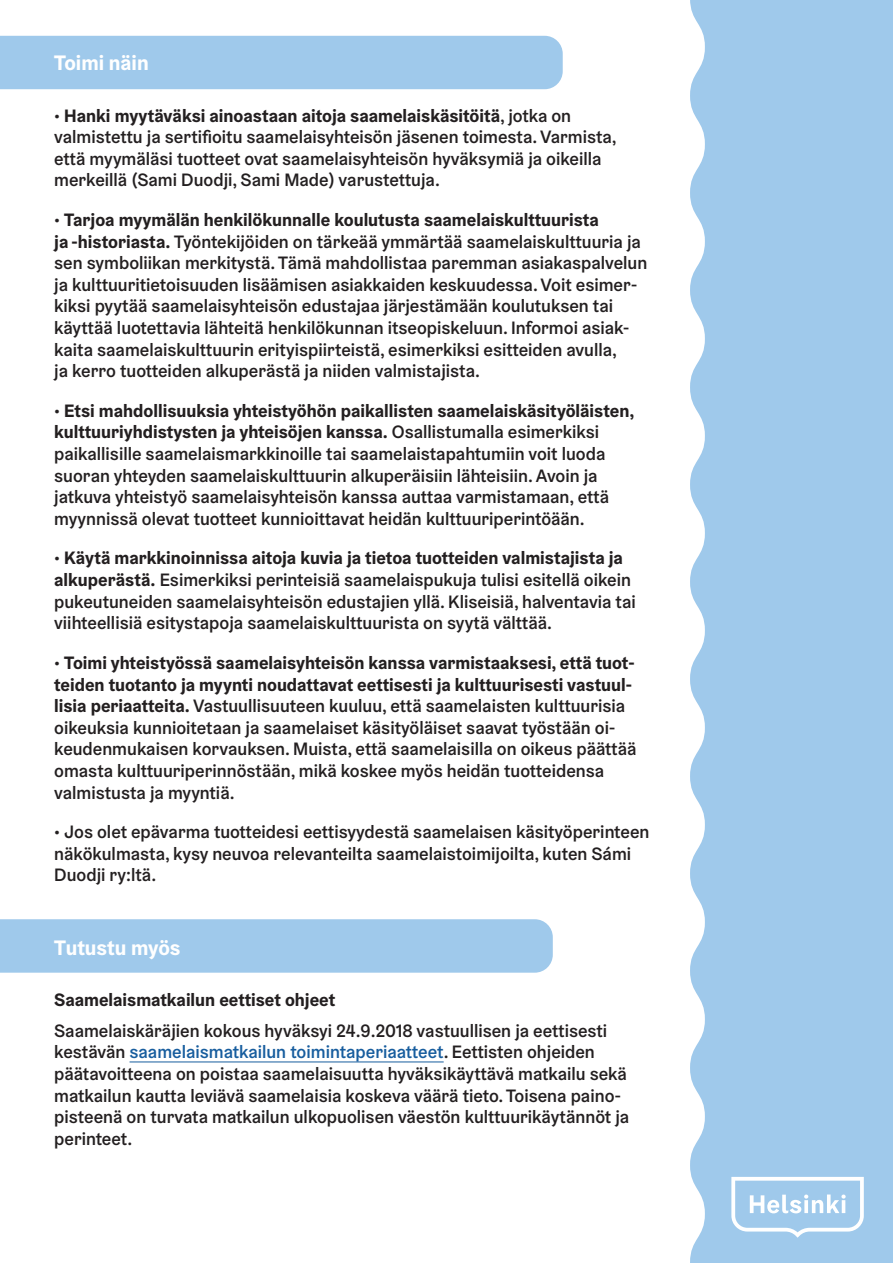
<style>
.page{position:relative;width:893px;height:1263px;background:#fff}
.page>*{position:absolute;margin:0;border:0;box-sizing:border-box;transform-origin:0 0}
.t1{font:700 21px "Helsinki Grotesk";color:#fff}
.t2{font:500 18px/21.6px "Helsinki Grotesk";color:#231f20}
.t3{font:700 18px/21.6px "Helsinki Grotesk";color:#231f20}
.t4{font:500 18px "Helsinki Grotesk";color:#175d9e}
.s1{font-weight:500}
.s2{font-weight:700}
.s3{color:#231f20}
</style>
<div class="page">
<div style="left:0;top:919px;width:553px;height:54px;background:#9fc9eb"></div>
<div style="left:0;top:36px;width:563px;height:53px;background:#9fc9eb"></div>
<svg style="left:690px;top:0;width:140px;height:1263px;fill:#9fc9eb"></svg>
<div style="left:830px;top:0;width:63px;height:1263px;background:#9fc9eb"></div>
<svg style="left:731px;top:1177px;width:133px;height:61px"></svg>
<hr style="left:130px;top:1061px;width:314px;height:1px;background:#175d9e">
<p class="t1" style="left:54px;top:49px;width:96px">Toimi näin</p>
<p class="t3" style="left:54px;top:104px;width:519px"><span class="s1">•</span> Hanki myytäväksi ainoastaan aitoja saamelaiskäsitöitä<span class="s1">, jotka on</span></p>
<p class="t2" style="left:54px;top:126px;width:564px">valmistettu ja sertifioitu saamelaisyhteisön jäsenen toimesta. Varmista, että myymäläsi tuotteet ovat saamelaisyhteisön hyväksymiä ja oikeilla</p>
<p class="t2" style="left:54px;top:169px;width:387px">merkeillä (Sami Duodji, Sami Made) varustettuja.</p>
<p class="t3" style="left:54px;top:209px;width:546px"><span class="s1">•</span> Tarjoa myymälän henkilökunnalle koulutusta saamelaiskulttuurista</p>
<p class="t2" style="left:54px;top:230px;width:595px"><span class="s2">ja -historiasta.</span> Työntekijöiden on tärkeää ymmärtää saamelaiskulttuuria ja sen symboliikan merkitystä. Tämä mahdollistaa paremman asiakaspalvelun ja kulttuuritietoisuuden lisäämisen asiakkaiden keskuudessa. Voit esimer&shy;kiksi pyytää saamelaisyhteisön edustajaa järjestämään koulutuksen tai käyttää luotettavia lähteitä henkilökunnan itseopiskeluun. Informoi asiak&shy;kaita saamelaiskulttuurin erityispiirteistä, esimerkiksi esitteiden avulla,</p>
<p class="t2" style="left:54px;top:360px;width:427px">ja kerro tuotteiden alkuperästä ja niiden valmistajista.</p>
<p class="t3" style="left:54px;top:400px;width:582px"><span class="s1">•</span> Etsi mahdollisuuksia yhteistyöhön paikallisten saamelaiskäsityöläisten, kulttuuriyhdistysten ja yhteisöjen kanssa. <span class="s1">Osallistumalla esimerkiksi</span></p>
<p class="t2" style="left:54px;top:443px;width:553px">paikallisille saamelaismarkkinoille tai saamelaistapahtumiin voit luoda</p>
<p class="t2" style="left:54px;top:464px;width:545px">suoran yhteyden saamelaiskulttuurin alkuperäisiin lähteisiin. Avoin ja</p>
<p class="t2" style="left:54px;top:486px;width:556px">jatkuva yhteistyö saamelaisyhteisön kanssa auttaa varmistamaan, että myynnissä olevat tuotteet kunnioittavat heidän kulttuuriperintöään.</p>
<p class="t2" style="left:54px;top:547px;width:583px">• <span class="s2">Käytä markkinoinnissa aitoja kuvia ja tietoa tuotteiden valmistajista ja alkuperästä.</span> Esimerkiksi perinteisiä saamelaispukuja tulisi esitellä oikein pukeutuneiden saamelaisyhteisön edustajien yllä. Kliseisiä, halventavia tai viihteellisiä esitystapoja saamelaiskulttuurista on syytä välttää.</p>
<p class="t2" style="left:54px;top:652px;width:584px">• <span class="s2">Toimi yhteistyössä saamelaisyhteisön kanssa varmistaaksesi, että tuot&shy;teiden tuotanto ja myynti noudattavat eettisesti ja kulttuurisesti vastuul&shy;lisia periaatteita.</span> Vastuullisuuteen kuuluu, että saamelaisten kulttuurisia oikeuksia kunnioitetaan ja saamelaiset käsityöläiset saavat työstään oi&shy;keudenmukaisen korvauksen. Muista, että saamelaisilla on oikeus päättää omasta kulttuuriperinnöstään, mikä koskee myös heidän tuotteidensa valmistusta ja myyntiä.</p>
<p class="t2" style="left:54px;top:821px;width:597px">• Jos olet epävarma tuotteidesi eettisyydestä saamelaisen käsityöperinteen näkökulmasta, kysy neuvoa relevanteilta saamelaistoimijoilta, kuten Sámi<br>Duodji ry:ltä.</p>
<p class="t1" style="left:54px;top:934px;width:128px">Tutustu myös</p>
<p class="t3" style="left:54px;top:989px;width:283px">Saamelaismatkailun eettiset ohjeet</p>
<p class="t2" style="left:54px;top:1019px;width:555px">Saamelaiskäräjien kokous hyväksyi 24.9.2018 vastuullisen ja eettisesti</p>
<p class="t4" style="left:54px;top:1041px;width:542px"><span class="s3">kestävän</span> saamelaismatkailun toimintaperiaatteet<span class="s3">. Eettisten ohjeiden</span></p>
<p class="t2" style="left:54px;top:1063px;width:576px">päätavoitteena on poistaa saamelaisuutta hyväksikäyttävä matkailu sekä matkailun kautta leviävä saamelaisia koskeva väärä tieto. Toisena paino&shy;pisteenä on turvata matkailun ulkopuolisen väestön kulttuurikäytännöt ja perinteet.</p>
</div>
